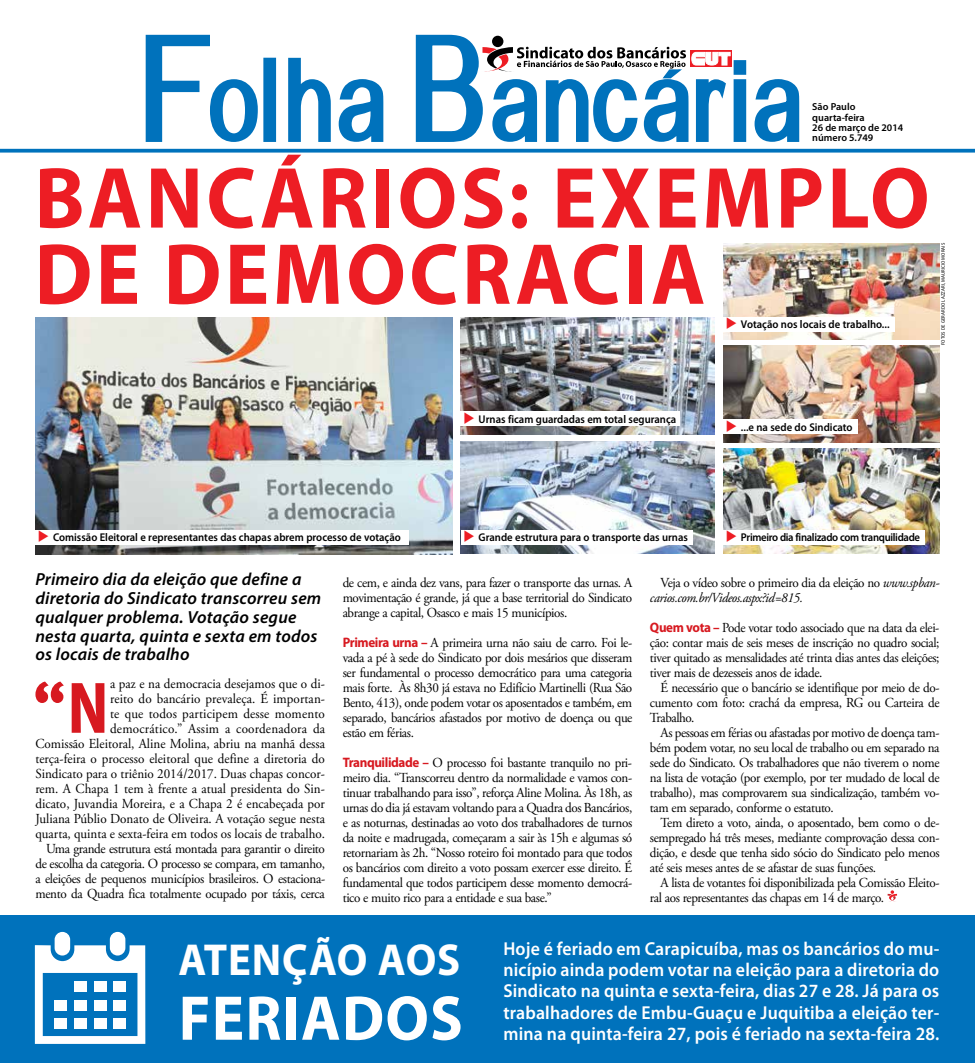
<style>
.page{position:relative;width:975px;height:1063px;background:#fff}
.page>*{position:absolute;margin:0;border:0;box-sizing:border-box;transform-origin:0 0}
.t1{font:115px "Alido";letter-spacing:.055em;color:#0072bc;scale:.81 1}
.t2{font:700 87.5px/76.2px "Myriad Pro";letter-spacing:.04em;color:#ed1d24;scale:.95 1}
.t3{font:700 71.38px "Meta Plus";color:#d71920;scale:.95 1}
.t4{font:700 63.75px "Myriad Pro";letter-spacing:.02em;color:#fff;scale:.95 1}
.t5{font:700 45px "Myriad Pro";letter-spacing:.02em;color:#fff;scale:.95 1}
.t6{font:600 18.75px/21.2px "Myriad Pro";letter-spacing:.01em;color:#fff;text-align:justify;scale:.95 1}
.t7{font:italic 600 17.5px/18.8px "Myriad Pro";letter-spacing:.01em;color:#000}
.t8{font:13.75px/15px "Adobe Garamond Pro";letter-spacing:-.025em;color:#000;text-align:justify;scale:.95 1}
.t9{font:13.75px/15px "Adobe Garamond Pro";color:#000;text-align:right;scale:.95 1}
.t10{font:italic 13.75px/15px "Adobe Garamond Pro";letter-spacing:-.03em;color:#000;scale:.95 1}
.t11{font:600 11.25px "Myriad Pro";color:#000;scale:.95 1}
.t12{font:600 11.25px "Myriad Pro";letter-spacing:-.03em;color:#000;scale:.95 1}
.t13{font:600 10.12px/10.1px "Myriad Pro";color:#000}
.t14{font:5px "Myriad Pro";letter-spacing:.02em;color:#000;scale:.95 1}
.s1{font-size:152.5px}
.s2{color:#ed1d24}
.s3{font-family:"Myriad Pro";font-weight:700;color:#d71920}
.s4{font-style:normal}
</style>
<div class="page">
<svg style="left:0;top:149px;width:974px;height:4px;background:#1b81c3"></svg>
<svg style="left:145px;top:34px;width:113px;height:108px"></svg>
<div style="left:263px;top:58px;width:13px;height:84px;border:4px solid #0072bc"></div>
<svg style="left:288px;top:57px;width:96px;height:85px"></svg>
<svg style="left:415px;top:34px;width:385px;height:108px"></svg>
<svg style="left:887px;top:890px;width:10px;height:12px"></svg>
<div style="left:0;top:916px;width:974px;height:147px;background:#0072bc"></div>
<div style="left:110px;top:932px;width:15px;height:24px;background:#fff;border-radius:8px"></div>
<svg style="left:35px;top:945px;width:110px;height:99px"></svg>
<div style="left:55px;top:932px;width:15px;height:24px;background:#fff;border-radius:8px"></div>
<div style="left:74px;top:981px;width:13px;height:11px;background:#fff"></div>
<div style="left:94px;top:981px;width:13px;height:11px;background:#fff"></div>
<div style="left:113px;top:981px;width:12px;height:11px;background:#fff"></div>
<div style="left:74px;top:1000px;width:13px;height:11px;background:#fff"></div>
<div style="left:94px;top:1000px;width:13px;height:11px;background:#fff"></div>
<div style="left:113px;top:1000px;width:12px;height:11px;background:#fff"></div>
<div style="left:74px;top:1018px;width:13px;height:11px;background:#fff"></div>
<div style="left:55px;top:1000px;width:12px;height:11px;background:#fff"></div>
<div style="left:55px;top:1018px;width:12px;height:11px;background:#fff"></div>
<div style="left:94px;top:1018px;width:13px;height:11px;background:#fff"></div>
<div style="left:113px;top:1018px;width:12px;height:11px;background:#fff"></div>
<img style="left:723px;top:244px;width:216px;height:95px">
<img style="left:723px;top:449px;width:216px;height:104px">
<img style="left:723px;top:345px;width:216px;height:98px">
<img style="left:461px;top:317px;width:253px;height:117px">
<img style="left:461px;top:441px;width:253px;height:112px">
<img style="left:35px;top:317px;width:417px;height:238px">
<div style="left:35px;top:530px;width:374px;height:14px;background:#fff"></div>
<div style="left:461px;top:530px;width:231px;height:14px;background:#fff"></div>
<div style="left:723px;top:530px;width:201px;height:14px;background:#fff"></div>
<div style="left:723px;top:420px;width:134px;height:14px;background:#fff"></div>
<div style="left:723px;top:317px;width:171px;height:14px;background:#fff"></div>
<div style="left:461px;top:412px;width:219px;height:14px;background:#fff"></div>
<h1 class="t1" style="left:141px;top:38px;width:815px"><span class="s1">F</span>olha <span class="s1">B</span>ancaria</h1>
<p class="t13" style="left:812px;top:102px;width:92px">São Paulo quarta-feira<br>26 de março de 2014 número 5.749</p>
<h2 class="t2" style="left:34px;top:157px;width:943px">BANCÁRIOS: EXEMPLO<br>DE DEMOCRACIA</h2>
<p class="t11" style="left:725px;top:317px;width:174px"><span class="s2">◆</span> Votação nos locais de trabalho...</p>
<p class="t14" style="left:939px;top:345px;width:109px;rotate:-90deg">fotos de gerardo lazzari, mauricio morais</p>
<p class="t11" style="left:463px;top:412px;width:225px"><span class="s2">◆</span> Urnas ficam guardadas em total segurança</p>
<p class="t11" style="left:725px;top:420px;width:135px"><span class="s2">◆</span> ...e na sede do Sindicato</p>
<p class="t11" style="left:38px;top:530px;width:383px"><span class="s2">◆</span> Comissão Eleitoral e representantes das chapas abrem processo de votação</p>
<p class="t11" style="left:463px;top:530px;width:238px"><span class="s2">◆</span> Grande estrutura para o transporte das urnas</p>
<p class="t12" style="left:725px;top:530px;width:206px"><span class="s2">◆</span> Primeiro dia finalizado com tranquilidade</p>
<p class="t7" style="left:35px;top:570px;width:287px">Primeiro dia da eleição que define a diretoria do Sindicato transcorreu sem qualquer problema. Votação segue nesta quarta, quinta e sexta em todos os locais de trabalho</p>
<p class="t9" style="left:35px;top:676px;width:306px">a paz e na democracia desejamos que o di-<br>reito do bancário prevaleça. É importan-<br>te que todos participem desse momento democrático.” Assim a coordenadora da<br>Comissão Eleitoral, Aline Molina, abriu na manhã dessa terça-feira o processo eleitoral que define a diretoria do Sindicato para o triênio 2014/2017. Duas chapas concor&shy;rem. A Chapa 1 tem à frente a atual presidenta do Sin&shy;dicato, Juvandia Moreira, e a Chapa 2 é encabeçada por Juliana Públio Donato de Oliveira. A votação segue nesta quarta, quinta e sexta-feira em todos os locais de trabalho.<br>Uma grande estrutura está montada para garantir o direito de escolha da categoria. O processo se compara, em tamanho, a eleições de pequenos municípios brasileiros. O estaciona&shy;mento da Quadra fica totalmente ocupado por táxis, cerca</p>
<h3 class="t3" style="left:33px;top:667px;width:83px">“N</h3>
<p class="t8" style="left:343px;top:575px;width:306px">de cem, e ainda dez vans, para fazer o transporte das urnas. A movimentação é grande, já que a base territorial do Sindicato abrange a capital, Osasco e mais 15 municípios.</p>
<p class="t8" style="left:343px;top:635px;width:306px"><span class="s3">PRIMEIRA URNA –</span> A primeira urna não saiu de carro. Foi le&shy;vada a pé à sede do Sindicato por dois mesários que disseram ser fundamental o processo democrático para uma categoria mais forte. Às 8h30 já estava no Edifício Martinelli (Rua São Bento, 413), onde podem votar os aposentados e também, em separado, bancários afastados por motivo de doença ou que estão em férias.</p>
<p class="t8" style="left:343px;top:755px;width:306px"><span class="s3">TRANQUILIDADE –</span> O processo foi bastante tranquilo no pri&shy;meiro dia. “Transcorreu dentro da normalidade e vamos con&shy;tinuar trabalhando para isso”, reforça Aline Molina. Às 18h, as urnas do dia já estavam voltando para a Quadra dos Bancários, e as noturnas, destinadas ao voto dos trabalhadores de turnos da noite e madrugada, começaram a sair às 15h e algumas só retornariam às 2h. “Nosso roteiro foi montado para que todos os bancários com direito a voto possam exercer esse direito. É fundamental que todos participem desse momento democrá&shy;tico e muito rico para a entidade e sua base.”</p>
<p class="t10" style="left:650px;top:575px;width:306px;text-indent:11px"><span class="s4">Veja o vídeo sobre o primeiro dia da eleição no</span> www.spban&shy;carios.com.br/Videos.aspx?id=815.</p>
<p class="t8" style="left:650px;top:620px;width:306px"><span class="s3">QUEM VOTA –</span> Pode votar todo associado que na data da elei&shy;ção: contar mais de seis meses de inscrição no quadro social; tiver quitado as mensalidades até trinta dias antes das eleições; tiver mais de dezesseis anos de idade.</p>
<p class="t8" style="left:650px;top:680px;width:306px;text-indent:11px">É necessário que o bancário se identifique por meio de do&shy;cumento com foto: crachá da empresa, RG ou Carteira de Trabalho.</p>
<p class="t8" style="left:650px;top:725px;width:306px;text-indent:11px">As pessoas em férias ou afastadas por motivo de doença tam&shy;bém podem votar, no seu local de trabalho ou em separado na sede do Sindicato. Os trabalhadores que não tiverem o nome na lista de votação (por exemplo, por ter mudado de local de trabalho), mas comprovarem sua sindicalização, também vo&shy;tam em separado, conforme o estatuto.</p>
<p class="t8" style="left:650px;top:815px;width:306px;text-indent:11px">Tem direto a voto, ainda, o aposentado, bem como o de&shy;sempregado há três meses, mediante comprovação dessa con&shy;dição, e desde que tenha sido sócio do Sindicato pelo menos até seis meses antes de se afastar de suas funções.</p>
<p class="t8" style="left:650px;top:875px;width:306px;text-indent:11px">A lista de votantes foi disponibilizada pela Comissão Eleito&shy;ral aos representantes das chapas em 14 de março.</p>
<h3 class="t5" style="left:178px;top:930px;width:298px">ATENÇÃO AOS</h3>
<h3 class="t4" style="left:179px;top:977px;width:300px">FERIADOS</h3>
<p class="t6" style="left:503px;top:938px;width:460px">Hoje é feriado em Carapicuíba, mas os bancários do mu&shy;nicípio ainda podem votar na eleição para a diretoria do Sindicato na quinta e sexta-feira, dias 27 e 28. Já para os trabalhadores de Embu-Guaçu e Juquitiba a eleição ter&shy;mina na quinta-feira 27, pois é feriado na sexta-feira 28.</p>
</div>
